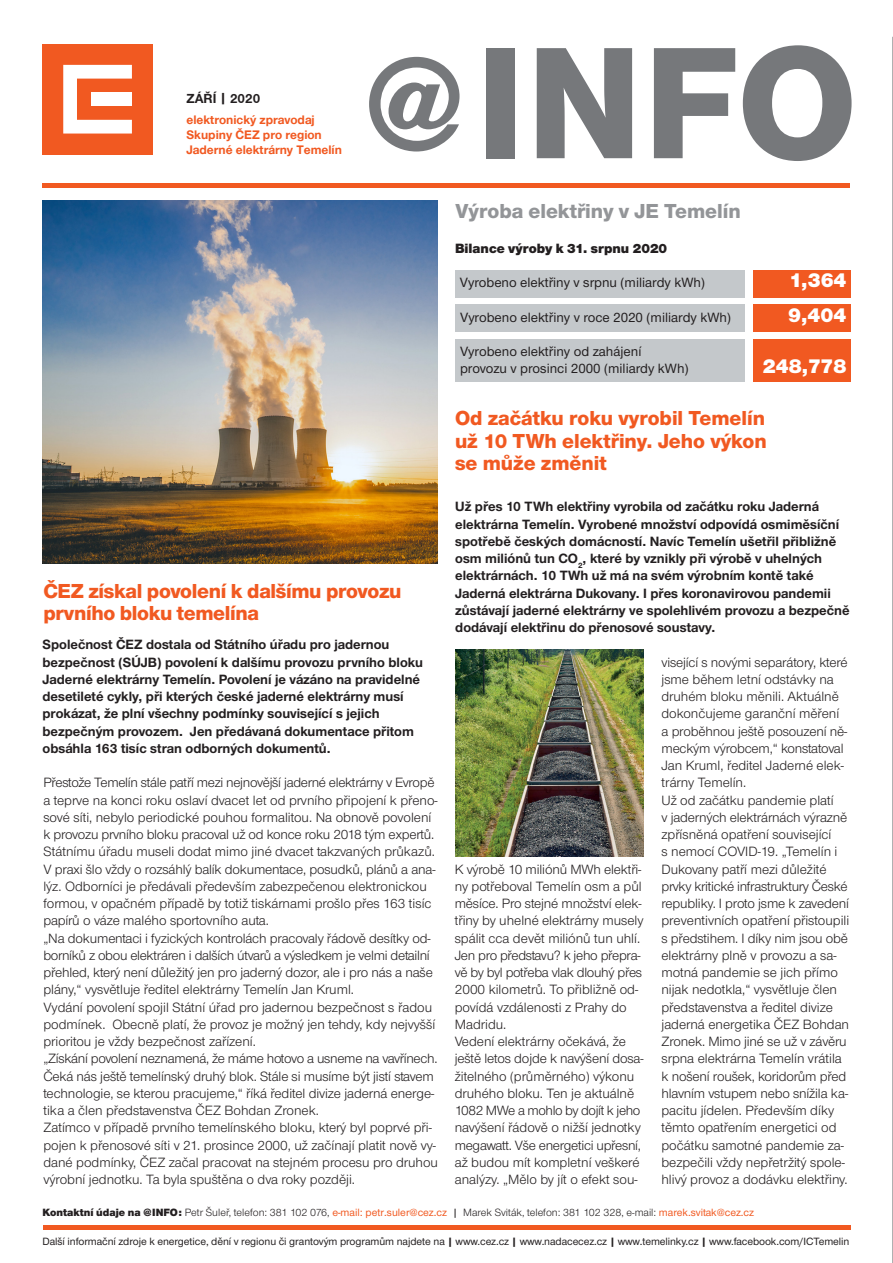
<style>
.page{position:relative;width:893px;height:1263px;background:#fff}
.page>*{position:absolute;margin:0;border:0;box-sizing:border-box;transform-origin:0 0}
.t1{font:800 165px "Nimbus CEZCE";color:#76787b}
.titulek_16{font:800 21px/22.5px "Nimbus CEZOT";letter-spacing:-.015em;color:#f15921}
.titulek_16-2{font:800 21px "Nimbus CEZOT";color:#939598}
._00_text{font:900 21px "Nimbus CEZOT";color:#fff}
._00_text-2{font:13.95px/17.2px "Nimbus CEZOT";color:#231f20}
._00_text-3{font:700 13.95px/17.2px "Nimbus CEZOT";color:#231f20}
._00_text-4{font:500 13.95px "Nimbus CEZOT";color:#231f20}
._00_text-5{font:900 13.95px "Nimbus CEZOT";color:#231f20}
.t2{font:700 13.5px "Nimbus CEZ";color:#231f20}
.t3{font:700 12.75px/15.3px "Nimbus CEZ";color:#f15921}
.tiráž{font:500 10.95px "Nimbus CEZOT";letter-spacing:-.005em;color:#231f20}
.tiráž-2{font:10.95px "Nimbus CEZOT";color:#231f20}
.s1{font-size:135px}
.s2{font-weight:900}
.s3{font-weight:500;color:#f15921}
.s4{font-family:"Nimbus CEZ";font-weight:500}
.s5{font-family:"Nimbus CEZ";font-weight:700}
</style>
<div class="page">
<hr style="left:892px;top:37px;width:1px;height:1226px;background:#636366">
<img style="left:42px;top:201px;width:396px;height:362px">
<div style="left:42px;top:44px;width:111px;height:110px;background:#f15921"></div>
<svg style="left:63px;top:65px;width:69px;height:69px"></svg>
<div style="left:91px;top:92px;width:40px;height:14px;background:#fff"></div>
<hr style="left:43px;top:1225px;width:807px;height:4px;background:#f15921">
<div style="left:456px;top:270px;width:289px;height:27px;background:#c4c8cb"></div>
<div style="left:456px;top:339px;width:289px;height:42px;background:#c4c8cb"></div>
<div style="left:753px;top:270px;width:98px;height:27px;background:#f15921"></div>
<div style="left:753px;top:339px;width:98px;height:42px;background:#f15921"></div>
<div style="left:456px;top:304px;width:289px;height:28px;background:#c4c8cb"></div>
<div style="left:753px;top:304px;width:98px;height:28px;background:#f15921"></div>
<hr style="left:43px;top:184px;width:807px;height:4px;background:#f15921">
<img style="left:455px;top:649px;width:189px;height:207px">
<p class="t2" style="left:186px;top:90px;width:75px">ZÁŘÍ | 2020</p>
<p class="t3" style="left:186px;top:112px;width:157px">elektronický zpravodaj<br>Skupiny ČEZ pro region<br>Jaderné elektrárny Temelín</p>
<p class="t1" style="left:365px;top:8px;width:494px"><span class="s1">@</span>INFO</p>
<p class="titulek_16-2" style="left:455px;top:199px;width:287px">Výroba elektřiny v JE Temelín</p>
<p class="_00_text-5" style="left:455px;top:240px;width:214px">Bilance výroby k 31. srpnu 2020</p>
<p class="_00_text-4" style="left:460px;top:274px;width:247px">Vyrobeno elektřiny v srpnu (miliardy kWh)</p>
<p class="_00_text" style="left:789px;top:268px;width:59px">1,364</p>
<p class="_00_text-4" style="left:460px;top:309px;width:272px">Vyrobeno elektřiny v roce 2020 (miliardy kWh)</p>
<p class="_00_text" style="left:788px;top:302px;width:60px">9,404</p>
<p class="_00_text-4" style="left:460px;top:343px;width:183px">Vyrobeno elektřiny od zahájení</p>
<p class="_00_text-4" style="left:460px;top:360px;width:230px">provozu v prosinci 2000 (miliardy kWh)</p>
<p class="_00_text" style="left:763px;top:354px;width:85px">248,778</p>
<p class="titulek_16" style="left:455px;top:407px;width:313px;text-align:justify">Od začátku roku vyrobil Temelín už 10 TWh elektřiny. Jeho výkon se může změnit</p>
<p class="titulek_16" style="left:43px;top:579px;width:360px">ČEZ získal povolení k dalšímu provozu prvního bloku temelína</p>
<p class="_00_text-3" style="left:43px;top:636px;width:382px">Společnost ČEZ dostala od Státního úřadu pro jadernou bezpečnost (SÚJB) povolení k dalšímu provozu prvního bloku Jaderné elektrárny Temelín. Povolení je vázáno na pravidelné desetileté cykly, při kterých české jaderné elektrárny musí prokázat, že plní všechny podmínky související s jejich bezpečným provozem. Jen předávaná dokumentace přitom obsáhla 163 tisíc stran odborných dokumentů.</p>
<p class="_00_text-2" style="left:43px;top:774px;width:396px">Přestože Temelín stále patří mezi nejnovější jaderné elektrárny v Evropě a teprve na konci roku oslaví dvacet let od prvního připojení k přeno&shy;sové síti, nebylo periodické pouhou formalitou. Na obnově povolení k provozu prvního bloku pracoval už od konce roku 2018 tým expertů.<br>Státnímu úřadu museli dodat mimo jiné dvacet takzvaných průkazů.<br>V praxi šlo vždy o rozsáhlý balík dokumentace, posudků, plánů a ana&shy;lýz. Odborníci je předávali především zabezpečenou elektronickou formou, v opačném případě by totiž tiskárnami prošlo přes 163 tisíc papírů o váze malého sportovního auta.</p>
<p class="_00_text-2" style="left:43px;top:929px;width:391px">„Na dokumentaci i fyzických kontrolách pracovaly řádově desítky od&shy;borníků z obou elektráren i dalších útvarů a výsledkem je velmi detailní přehled, který není důležitý jen pro jaderný dozor, ale i pro nás a naše plány,“ vysvětluje ředitel elektrárny Temelín Jan Kruml.</p>
<p class="_00_text-2" style="left:43px;top:998px;width:393px">Vydání povolení spojil Státní úřad pro jadernou bezpečnost s řadou podmínek. Obecně platí, že provoz je možný jen tehdy, kdy nejvyšší prioritou je vždy bezpečnost zařízení.</p>
<p class="_00_text-2" style="left:43px;top:1050px;width:396px">„Získání povolení neznamená, že máme hotovo a usneme na vavřínech.<br>Čeká nás ještě temelínský druhý blok. Stále si musíme být jistí stavem technologie, se kterou pracujeme,“ říká ředitel divize jaderná energe&shy;tika a člen představenstva ČEZ Bohdan Zronek.</p>
<p class="_00_text-2" style="left:43px;top:1119px;width:396px">Zatímco v případě prvního temelínského bloku, který byl poprvé při&shy;pojen k přenosové síti v 21. prosince 2000, už začínají platit nově vy&shy;dané podmínky, ČEZ začal pracovat na stejném procesu pro druhou výrobní jednotku. Ta byla spuštěna o dva roky později.</p>
<p class="_00_text-3" style="left:455px;top:498px;width:396px">Už přes 10 TWh elektřiny vyrobila od začátku roku Jaderná elektrárna Temelín. Vyrobené množství odpovídá osmiměsíční spotřebě českých domácností. Navíc Temelín ušetřil přibližně osm miliónů tun CO<sub>2</sub>, které by vznikly při výrobě v uhelných elektrárnách. 10 TWh už má na svém výrobním kontě také Jaderná elektrárna Dukovany. I přes koronavirovou pandemii zůstávají jaderné elektrárny ve spolehlivém provozu a bezpečně dodávají elektřinu do přenosové soustavy.</p>
<p class="_00_text-2" style="left:455px;top:860px;width:190px">K výrobě 10 miliónů MWh elektři&shy;ny potřeboval Temelín osm a půl měsíce. Pro stejné množství elek&shy;třiny by uhelné elektrárny musely spálit cca devět miliónů tun uhlí.<br>Jen pro představu? k jeho přepra&shy;vě by byl potřeba vlak dlouhý přes<br>2000 kilometrů. To přibližně od&shy;povídá vzdálenosti z Prahy do<br>Madridu.</p>
<p class="_00_text-2" style="left:455px;top:1033px;width:190px">Vedení elektrárny očekává, že ještě letos dojde k navýšení dosa&shy;žitelného (průměrného) výkonu druhého bloku. Ten je aktuálně<br>1082 MWe a mohlo by dojít k jeho navýšení řádově o nižší jednotky megawatt. Vše energetici upřesní, až budou mít kompletní veškeré analýzy. „Mělo by jít o efekt sou-</p>
<p class="_00_text-2" style="left:661px;top:653px;width:188px">visející s novými separátory, které jsme během letní odstávky na druhém bloku měnili. Aktuálně dokončujeme garanční měření a proběhnou ještě posouzení ně-</p>
<p class="_00_text-2" style="left:661px;top:740px;width:184px;text-align:justify">meckým výrobcem,“ konstatoval Jan Kruml, ředitel Jaderné elek&shy;trárny Temelín.</p>
<p class="_00_text-2" style="left:661px;top:791px;width:189px">Už od začátku pandemie platí<br>v jaderných elektrárnách výrazně zpřísněná opatření související<br>s nemocí COVID-19. „Temelín i<br>Dukovany patří mezi důležité prvky kritické infrastruktury České republiky. I proto jsme k zavedení preventivních opatření přistoupili s předstihem. I díky nim jsou obě elektrárny plně v provozu a sa&shy;motná pandemie se jich přímo nijak nedotkla,“ vysvětluje člen představenstva a ředitel divize jaderná energetika ČEZ Bohdan<br>Zronek. Mimo jiné se už v závěru srpna elektrárna Temelín vrátila k nošení roušek, koridorům před hlavním vstupem nebo snížila ka&shy;pacitu jídelen. Především díky těmto opatřením energetici od počátku samotné pandemie za&shy;bezpečili vždy nepřetržitý spole&shy;hlivý provoz a dodávku elektřiny.</p>
<p class="tiráž-2" style="left:43px;top:1206px;width:713px"><span class="s2">Kontaktní údaje na @INFO:</span> Petr Šuleř, telefon: 381 102 076, <span class="s3">e-mail: petr.suler@cez.cz</span> <span class="s4">|</span> Marek Sviták, telefon: 381 102 328, e-mail: <span class="s3">marek.svitak@cez.cz</span></p>
<p class="tiráž" style="left:43px;top:1235px;width:808px">Další informační zdroje k energetice, dění v regionu či grantovým programům najdete na <span class="s5">|</span> www.cez.cz <span class="s5">|</span> www.nadacecez.cz <span class="s5">|</span> www.temelinky.cz <span class="s5">|</span> www.facebook.com/ICTemelin</p>
</div>
